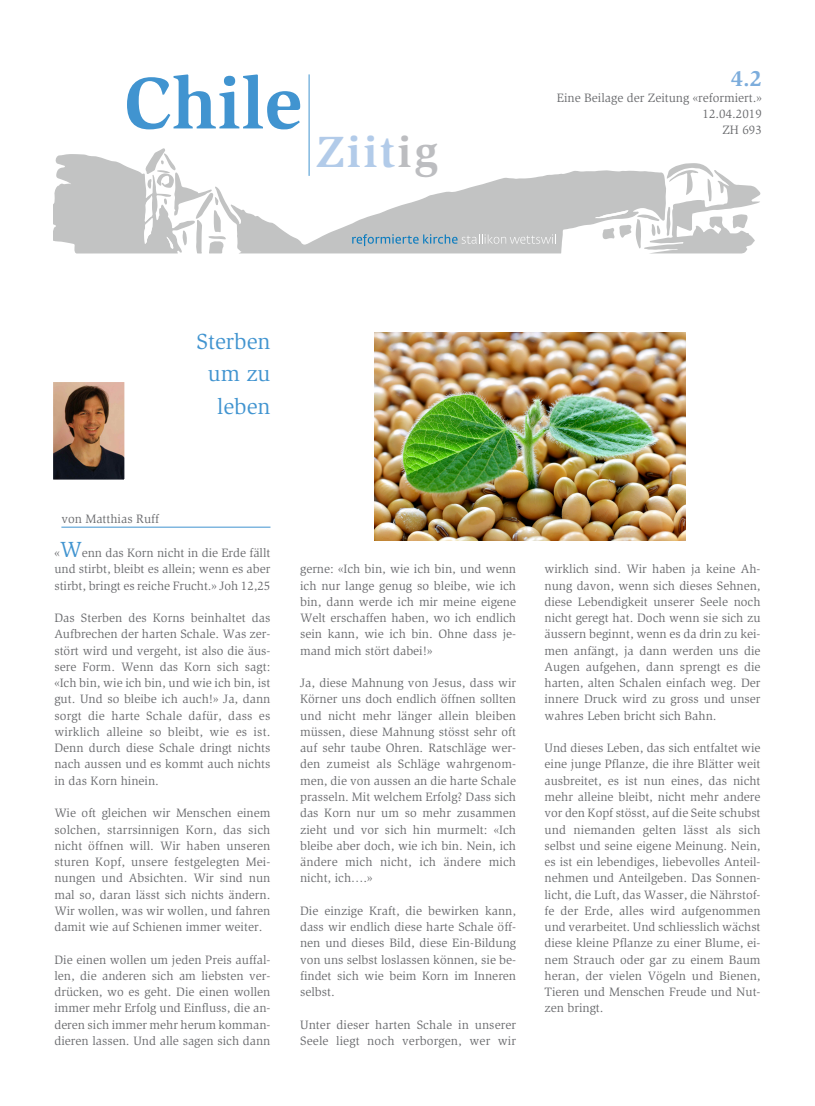
<style>
.page{position:relative;width:815px;height:1106px;background:#fff}
.page>*{position:absolute;margin:0;border:0;box-sizing:border-box;transform-origin:0 0}
.t1{font:700 75px "Slimbach Std";color:#4194d0}
.t2{font:700 45px "Slimbach Std";letter-spacing:.055em;color:#b2cbe9}
.t3{font:22.5px/32.5px "Slimbach Std";color:#4194d0;text-align:right}
.t4{font:700 22.5px "Slimbach Std";color:#7daddc}
.t5{font:12.5px/16.2px "Slimbach Std";color:#6c6d70;text-align:justify}
.s1{color:#bcbdc0}
.s2{font-size:22.5px;color:#4194d0}
</style>
<div class="page">
<svg style="left:226px;top:170px;width:369px;height:83px;fill:#c2c3c3"></svg>
<svg style="left:595px;top:163px;width:165px;height:90px"></svg>
<svg style="left:53px;top:148px;width:173px;height:105px"></svg>
<img style="left:55px;top:383px;width:68px;height:95px">
<div style="left:46px;top:374px;width:86px;height:113px;border:8px solid #fff"></div>
<hr style="left:61px;top:527px;width:209px;height:1px;background:#4194d0">
<img style="left:374px;top:333px;width:311px;height:207px">
<hr style="left:309px;top:74px;width:1px;height:102px;background:#4194d0">
<svg style="left:352px;top:234px;width:204px;height:12px;background:#b0bec6"></svg>
<h1 class="t1" style="left:124px;top:74px;width:179px">Chile</h1>
<h2 class="t2" style="left:316px;top:134px;width:124px">Ziit<span class="s1">ig</span></h2>
<h3 class="t4" style="left:731px;top:69px;width:32px">4.2</h3>
<p class="t5" style="left:557px;top:91px;width:206px;text-align:right">Eine Beilage der Zeitung «reformiert.»<br>12.04.2019<br>ZH 693</p>
<h3 class="t3" style="left:196px;top:327px;width:76px">Sterben um zu leben</h3>
<p class="t5" style="left:61px;top:512px;width:99px">von Matthias Ruff</p>
<p class="t5" style="left:54px;top:546px;width:218px">«<span class="s2">W</span>enn das Korn nicht in die Erde fällt und stirbt, bleibt es allein; wenn es aber stirbt, bringt es reiche Frucht.» Joh 12,25</p>
<p class="t5" style="left:54px;top:611px;width:218px">Das Sterben des Korns beinhaltet das Aufbrechen der harten Schale. Was zer&shy;stört wird und vergeht, ist also die äus&shy;sere Form. Wenn das Korn sich sagt: «Ich bin, wie ich bin, und wie ich bin, ist gut. Und so bleibe ich auch!» Ja, dann sorgt die harte Schale dafür, dass es wirklich alleine so bleibt, wie es ist.<br>Denn durch diese Schale dringt nichts nach aussen und es kommt auch nichts in das Korn hinein.</p>
<p class="t5" style="left:54px;top:806px;width:218px">Wie oft gleichen wir Menschen einem solchen, starrsinnigen Korn, das sich nicht öffnen will. Wir haben unseren sturen Kopf, unsere festgelegten Mei&shy;nungen und Absichten. Wir sind nun mal so, daran lässt sich nichts ändern.<br>Wir wollen, was wir wollen, und fahren damit wie auf Schienen immer weiter.</p>
<p class="t5" style="left:54px;top:952px;width:218px">Die einen wollen um jeden Preis auffal&shy;len, die anderen sich am liebsten ver&shy;drücken, wo es geht. Die einen wollen immer mehr Erfolg und Einfluss, die an&shy;deren sich immer mehr herum komman&shy;dieren lassen. Und alle sagen sich dann</p>
<p class="t5" style="left:300px;top:562px;width:218px">gerne: «Ich bin, wie ich bin, und wenn ich nur lange genug so bleibe, wie ich bin, dann werde ich mir meine eigene Welt erschaffen haben, wo ich endlich sein kann, wie ich bin. Ohne dass je&shy;mand mich stört dabei!»</p>
<p class="t5" style="left:300px;top:676px;width:218px">Ja, diese Mahnung von Jesus, dass wir Körner uns doch endlich öffnen sollten und nicht mehr länger allein bleiben müssen, diese Mahnung stösst sehr oft auf sehr taube Ohren. Ratschläge wer&shy;den zumeist als Schläge wahrgenom&shy;men, die von aussen an die harte Schale prasseln. Mit welchem Erfolg? Dass sich das Korn nur um so mehr zusammen zieht und vor sich hin murmelt: «Ich bleibe aber doch, wie ich bin. Nein, ich ändere mich nicht, ich ändere mich nicht, ich….»</p>
<p class="t5" style="left:300px;top:903px;width:218px">Die einzige Kraft, die bewirken kann, dass wir endlich diese harte Schale öff&shy;nen und dieses Bild, diese Ein-Bildung von uns selbst loslassen können, sie be&shy;findet sich wie beim Korn im Inneren selbst.</p>
<p class="t5" style="left:300px;top:1017px;width:218px">Unter dieser harten Schale in unserer<br>Seele liegt noch verborgen, wer wir</p>
<p class="t5" style="left:544px;top:562px;width:218px">wirklich sind. Wir haben ja keine Ah&shy;nung davon, wenn sich dieses Sehnen, diese Lebendigkeit unserer Seele noch nicht geregt hat. Doch wenn sie sich zu äussern beginnt, wenn es da drin zu kei&shy;men anfängt, ja dann werden uns die Augen aufgehen, dann sprengt es die harten, alten Schalen einfach weg. Der innere Druck wird zu gross und unser wahres Leben bricht sich Bahn.</p>
<p class="t5" style="left:544px;top:741px;width:218px">Und dieses Leben, das sich entfaltet wie eine junge Pflanze, die ihre Blätter weit ausbreitet, es ist nun eines, das nicht mehr alleine bleibt, nicht mehr andere vor den Kopf stösst, auf die Seite schubst und niemanden gelten lässt als sich selbst und seine eigene Meinung. Nein, es ist ein lebendiges, liebevolles Anteil&shy;nehmen und Anteilgeben. Das Sonnen&shy;licht, die Luft, das Wasser, die Nährstof&shy;fe der Erde, alles wird aufgenommen und verarbeitet. Und schliesslich wächst diese kleine Pflanze zu einer Blume, ei&shy;nem Strauch oder gar zu einem Baum heran, der vielen Vögeln und Bienen, Tieren und Menschen Freude und Nut&shy;zen bringt.</p>
</div>
